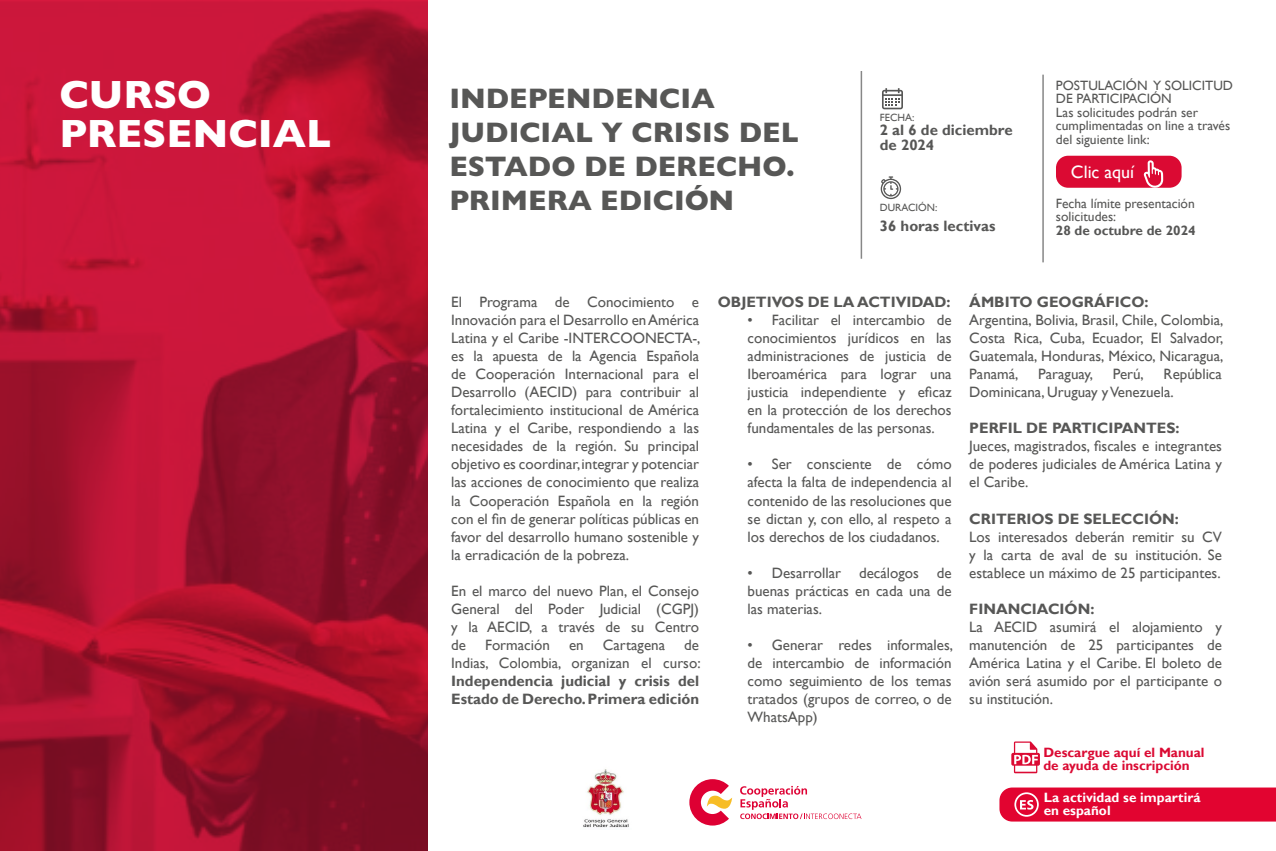
<style>
.page{position:relative;width:1276px;height:851px;background:#fff}
.page>*{position:absolute;margin:0;border:0;box-sizing:border-box;transform-origin:0 0}
.t1{font:800 39.75px/39px "Gill Sans";color:#fff}
.t2{font:800 28.5px/34.2px "Gill Sans";color:#575756}
.t3{font:18px "Gill Sans";color:#fff}
.t4{font:15px/18px "Gill Sans";color:#575756;text-align:justify}
.t5{font:700 15px/18px "Gill Sans";color:#575756}
.t6{font:13.5px/13.5px "Gill Sans";color:#575756}
.t7{font:700 13.5px/13.5px "Gill Sans";color:#db0a33}
.t8{font:700 13.5px/13.5px "Gill Sans";color:#fff}
.t9{font:700 13.5px "Gill Sans";color:#575756}
.t10{font:10.5px "Gill Sans";color:#575756}
</style>
<div class="page">
<svg style="left:999px;top:787px;width:277px;height:34px;background:#e30f39"></svg>
<hr style="left:860px;top:71px;width:2px;height:188px;background:#878787">
<img style="left:0;top:0;width:427px;height:850px">
<hr style="left:1042px;top:75px;width:1px;height:187px;background:#878787">
<svg style="left:880px;top:176px;width:21px;height:23px"></svg>
<svg style="left:882px;top:88px;width:21px;height:21px"></svg>
<div style="left:1056px;top:156px;width:125px;height:32px;background:#db0a33;border-radius:12px"></div>
<svg style="left:1143px;top:160px;width:20px;height:28px"></svg>
<svg style="left:1011px;top:741px;width:29px;height:32px"></svg>
<svg style="left:740px;top:785px;width:121px;height:34px"></svg>
<svg style="left:689px;top:779px;width:43px;height:46px"></svg>
<img style="left:583px;top:769px;width:46px;height:59px">
<h1 class="t1" style="left:59px;top:74px;width:273px">CURSO<br>PRESENCIAL</h1>
<h2 class="t2" style="left:449px;top:81px;width:351px">INDEPENDENCIA<br>JUDICIAL Y CRISIS DEL<br>ESTADO DE DERECHO.<br>PRIMERA EDICIÓN</h2>
<p class="t10" style="left:880px;top:111px;width:36px">FECHA:</p>
<p class="t5" style="left:880px;top:123px;width:134px;line-height:15px">2 al 6 de diciembre de 2024</p>
<p class="t10" style="left:880px;top:201px;width:59px">DURACIÓN:</p>
<p class="t5" style="left:880px;top:217px;width:117px">36 horas lectivas</p>
<p class="t6" style="left:1056px;top:79px;width:178px">POSTULACIÓN Y SOLICITUD<br>DE PARTICIPACIÓN<br>Las solicitudes podrán ser cumplimentadas on line a través del siguiente link:</p>
<p class="t3" style="left:1071px;top:162px;width:65px">Clic aquí</p>
<p class="t6" style="left:1056px;top:197px;width:140px">Fecha límite presentación solicitudes:</p>
<p class="t9" style="left:1056px;top:222px;width:141px">28 de octubre de 2024</p>
<p class="t4" style="left:451px;top:293px;width:251px">El Programa de Conocimiento e Innovación para el Desarrollo en América Latina y el Caribe -INTERCOONECTA-, es la apuesta de la Agencia Española de Cooperación Internacional para el Desarrollo (AECID) para contribuir al fortalecimiento institucional de América Latina y el Caribe, respondiendo a las necesidades de la región. Su principal objetivo es coordinar, integrar y potenciar las acciones de conocimiento que realiza la Cooperación Española en la región con el fin de generar políticas públicas en favor del desarrollo humano sostenible y la erradicación de la pobreza.</p>
<p class="t4" style="left:451px;top:581px;width:249px">En el marco del nuevo Plan, el Consejo General del Poder Judicial (CGPJ) y la AECID, a través de su Centro de</p>
<p class="t4" style="left:485px;top:635px;width:66px">Formación</p>
<p class="t4" style="left:569px;top:635px;width:16px">en</p>
<p class="t4" style="left:603px;top:635px;width:64px">Cartagena</p>
<p class="t4" style="left:451px;top:635px;width:251px;text-align:right">de<br>Indias, Colombia, organizan el curso:</p>
<p class="t5" style="left:451px;top:672px;width:249px">Independencia judicial y crisis del<br>Estado de Derecho. Primera edición</p>
<p class="t5" style="left:718px;top:294px;width:234px">OBJETIVOS DE LA ACTIVIDAD:</p>
<p class="t4" style="left:747px;top:311px;width:206px">• Facilitar el intercambio de conocimientos jurídicos en las administraciones de justicia de Iberoamérica para lograr una justicia independiente y eficaz en la protección de los derechos fundamentales de las personas.</p>
<p class="t4" style="left:747px;top:455px;width:206px">• Ser consciente de cómo afecta la falta de independencia al contenido de las resoluciones que se dictan y, con ello, al respeto a los derechos de los ciudadanos.</p>
<p class="t4" style="left:747px;top:563px;width:206px">• Desarrollar decálogos de buenas prácticas en cada una de las materias.</p>
<p class="t4" style="left:747px;top:635px;width:207px">• Generar redes informales, de intercambio de información como seguimiento de los temas tratados (grupos de correo, o de WhatsApp)</p>
<p class="t5" style="left:969px;top:294px;width:181px">ÁMBITO GEOGRÁFICO:</p>
<p class="t4" style="left:969px;top:311px;width:256px">Argentina, Bolivia, Brasil, Chile, Colombia, Costa Rica, Cuba, Ecuador, El Salvador, Guatemala, Honduras, México, Nicaragua, Panamá,</p>
<p class="t4" style="left:969px;top:365px;width:254px;text-indent:194px">República<br>Dominicana, Uruguay y Venezuela.</p>
<p class="t5" style="left:969px;top:420px;width:212px">PERFIL DE PARTICIPANTES:</p>
<p class="t4" style="left:969px;top:437px;width:254px">Jueces, magistrados, fiscales e integrantes de poderes judiciales de América Latina y el Caribe.</p>
<p class="t5" style="left:969px;top:510px;width:211px">CRITERIOS DE SELECCIÓN:</p>
<p class="t4" style="left:969px;top:527px;width:254px">Los interesados deberán remitir su CV y la carta de aval de su institución. Se establece un máximo de 25 participantes.</p>
<p class="t5" style="left:969px;top:600px;width:127px">FINANCIACIÓN:</p>
<p class="t4" style="left:969px;top:617px;width:254px">La AECID asumirá el alojamiento y manutención de 25 participantes de América Latina y el Caribe. El boleto de avión será asumido por el participante o su institución.</p>
<p class="t4" style="left:1038px;top:365px;width:56px">Paraguay,</p>
<p class="t4" style="left:1112px;top:365px;width:33px">Perú,</p>
<p class="t7" style="left:1043px;top:745px;width:163px">Descargue aquí el Manual de ayuda de inscripción</p>
<p class="t8" style="left:1043px;top:790px;width:158px">La actividad se impartirá en español</p>
</div>
